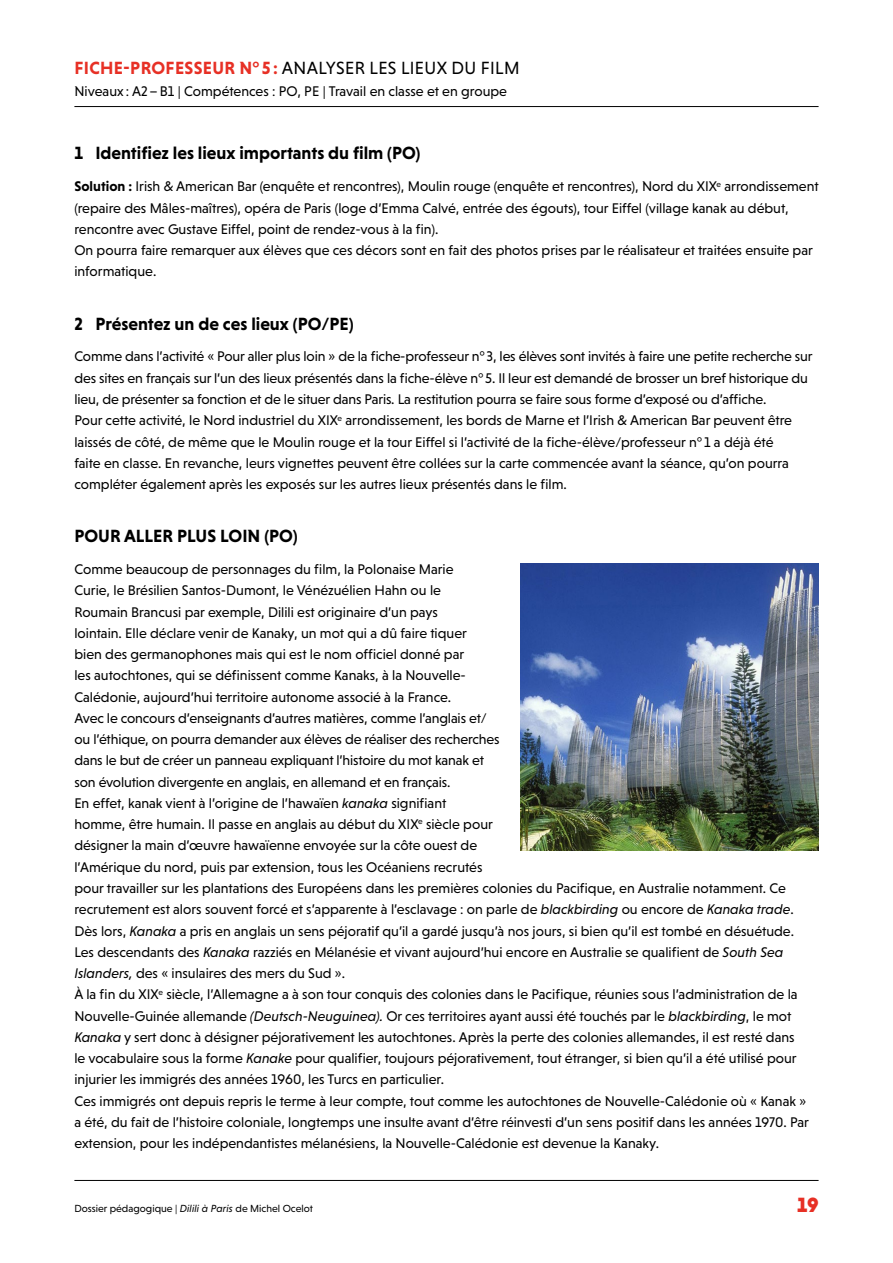
<style>
.page{position:relative;width:893px;height:1263px;background:#fff}
.page>*{position:absolute;margin:0;border:0;box-sizing:border-box;transform-origin:0 0}
.t1{font:900 21px "Niveau Grotesk";color:#e73025}
.t2{font:700 18px "Niveau Grotesk";color:#000}
.t3{font:18px "Niveau Grotesk";letter-spacing:.015em;color:#000}
.t4{font:14.25px/21.3px "Niveau Grotesk";color:#000}
.t5{font:10.5px "Niveau Grotesk";color:#000}
.s1{font-weight:700;color:#e73025}
.s2{font-weight:700}
.s3{font-style:italic}
</style>
<div class="page">
<hr style="left:74px;top:1180px;width:745px;height:1px;background:#000">
<hr style="left:74px;top:106px;width:745px;height:1px;background:#000">
<img style="left:521px;top:563px;width:298px;height:287px">
<p class="t3" style="left:75px;top:58px;width:447px"><span class="s1">FICHE-PROFESSEUR N° 5 :</span> ANALYSER LES LIEUX DU FILM</p>
<p class="t4" style="left:74px;top:80px;width:434px">Niveaux : A2–B1 | Compétences : PO, PE | Travail en classe et en groupe</p>
<p class="t2" style="left:74px;top:143px;width:348px">1 Identifiez les lieux importants du film (PO)</p>
<p class="t4" style="left:74px;top:176px;width:746px"><span class="s2">Solution :</span> Irish &amp; American Bar (enquête et rencontres), Moulin rouge (enquête et rencontres), Nord du XIX<sup>e</sup> arrondissement (repaire des Mâles-maîtres), opéra de Paris (loge d’Emma Calvé, entrée des égouts), tour Eiffel (village kanak au début, rencontre avec Gustave Eiffel, point de rendez-vous à la fin).<br>On pourra faire remarquer aux élèves que ces décors sont en fait des photos prises par le réalisateur et traitées ensuite par informatique.</p>
<p class="t2" style="left:74px;top:313px;width:281px">2 Présentez un de ces lieux (PO/PE)</p>
<p class="t4" style="left:74px;top:346px;width:740px">Comme dans l’activité « Pour aller plus loin » de la fiche-professeur n°3, les élèves sont invités à faire une petite recherche sur des sites en français sur l’un des lieux présentés dans la fiche-élève n°5. Il leur est demandé de brosser un bref historique du lieu, de présenter sa fonction et de le situer dans Paris. La restitution pourra se faire sous forme d’exposé ou d’affiche.<br>Pour cette activité, le Nord industriel du XIX<sup>e</sup> arrondissement, les bords de Marne et l’Irish &amp; American Bar peuvent être laissés de côté, de même que le Moulin rouge et la tour Eiffel si l’activité de la fiche-élève/professeur n° 1 a déjà été<br>faite en classe. En revanche, leurs vignettes peuvent être collées sur la carte commencée avant la séance, qu’on pourra compléter également après les exposés sur les autres lieux présentés dans le film.</p>
<p class="t2" style="left:74px;top:526px;width:225px">POUR ALLER PLUS LOIN (PO)</p>
<p class="t4" style="left:74px;top:558px;width:736px">Comme beaucoup de personnages du film, la Polonaise Marie<br>Curie, le Brésilien Santos-Dumont, le Vénézuélien Hahn ou le<br>Roumain Brancusi par exemple, Dilili est originaire d’un pays<br>lointain. Elle déclare venir de Kanaky, un mot qui a dû faire tiquer<br>bien des germanophones mais qui est le nom officiel donné par<br>les autochtones, qui se définissent comme Kanaks, à la Nouvelle-<br>Calédonie, aujourd’hui territoire autonome associé à la France.<br>Avec le concours d’enseignants d’autres matières, comme l’anglais et/<br>ou l’éthique, on pourra demander aux élèves de réaliser des recherches<br>dans le but de créer un panneau expliquant l’histoire du mot kanak et<br>son évolution divergente en anglais, en allemand et en français.<br>En effet, kanak vient à l’origine de l’hawaïen <span class="s3">kanaka</span> signifiant<br>homme, être humain. Il passe en anglais au début du XIX<sup>e</sup> siècle pour<br>désigner la main d’œuvre hawaïenne envoyée sur la côte ouest de<br>l’Amérique du nord, puis par extension, tous les Océaniens recrutés<br>pour travailler sur les plantations des Européens dans les premières colonies du Pacifique, en Australie notamment. Ce recrutement est alors souvent forcé et s’apparente à l’esclavage : on parle de <span class="s3">blackbirding</span> ou encore de <span class="s3">Kanaka trade</span>.<br>Dès lors, <span class="s3">Kanaka</span> a pris en anglais un sens péjoratif qu’il a gardé jusqu’à nos jours, si bien qu’il est tombé en désuétude.<br>Les descendants des <span class="s3">Kanaka</span> razziés en Mélanésie et vivant aujourd’hui encore en Australie se qualifient de <span class="s3">South Sea Islanders,</span> des « insulaires des mers du Sud ».<br>À la fin du XIX<sup>e</sup> siècle, l’Allemagne a à son tour conquis des colonies dans le Pacifique, réunies sous l’administration de la Nouvelle-Guinée allemande <span class="s3">(Deutsch-Neuguinea).</span> Or ces territoires ayant aussi été touchés par le <span class="s3">blackbirding</span>, le mot <span class="s3">Kanaka</span> y sert donc à désigner péjorativement les autochtones. Après la perte des colonies allemandes, il est resté dans le vocabulaire sous la forme <span class="s3">Kanake</span> pour qualifier, toujours péjorativement, tout étranger, si bien qu’il a été utilisé pour injurier les immigrés des années 1960, les Turcs en particulier.<br>Ces immigrés ont depuis repris le terme à leur compte, tout comme les autochtones de Nouvelle-Calédonie où « Kanak » a été, du fait de l’histoire coloniale, longtemps une insulte avant d’être réinvesti d’un sens positif dans les années 1970. Par extension, pour les indépendantistes mélanésiens, la Nouvelle-Calédonie est devenue la Kanaky.</p>
<p class="t5" style="left:74px;top:1202px;width:240px">Dossier pédagogique | <span class="s3">Dilili à Paris</span> de Michel Ocelot</p>
<h1 class="t1" style="left:797px;top:1192px;width:23px">19</h1>
</div>
